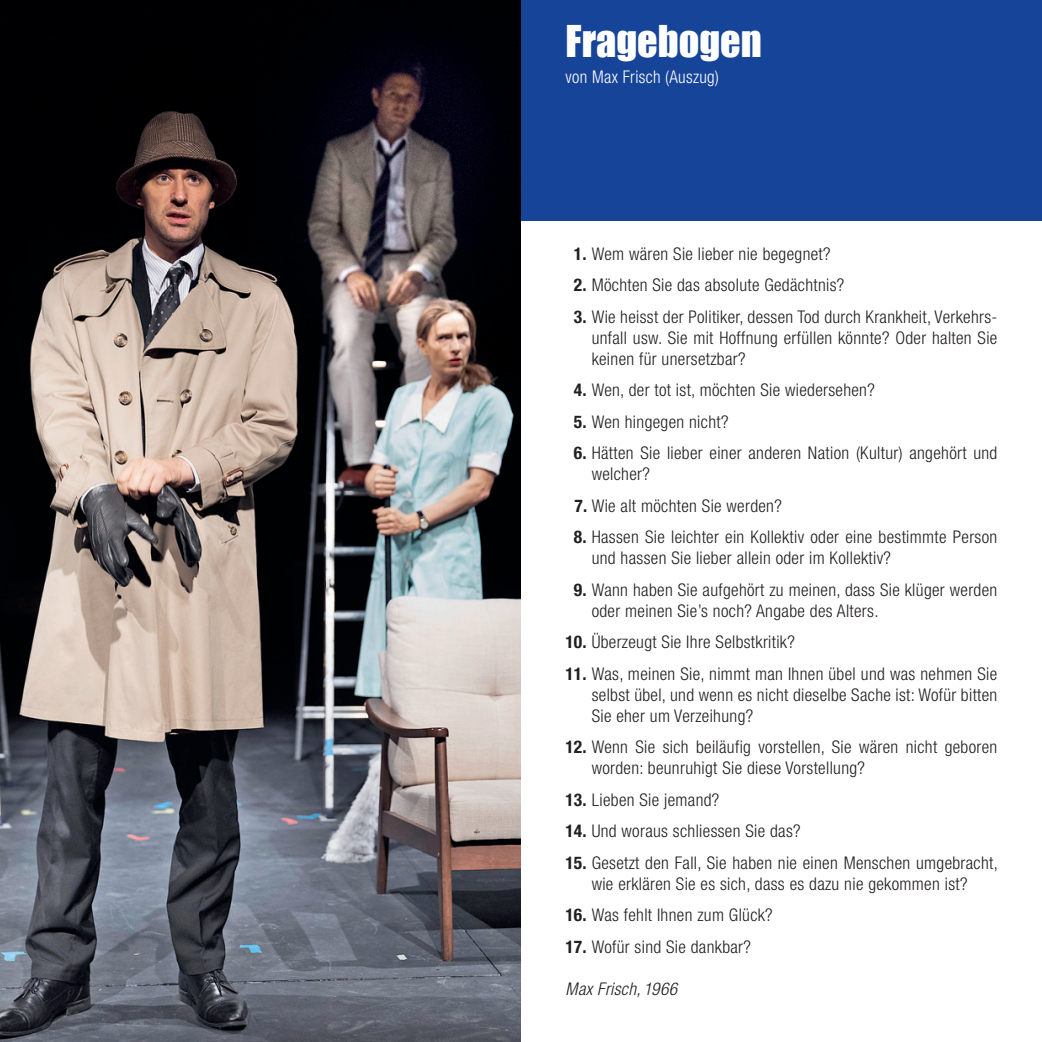
<style>
.page{position:relative;width:1042px;height:1042px;background:#fff}
.page>*{position:absolute;margin:0;border:0;box-sizing:border-box;transform-origin:0 0}
.Titel-weiss{font:40.25px "Impact";color:#fff}
.Grundtext-Block{font:300 condensed 17.5px/21px "Helvetica Neue";letter-spacing:.02em;color:#231f20}
.Grundtext-weiss{font:300 condensed 17.5px "Helvetica Neue";letter-spacing:.02em;color:#fff}
.Grundtext-Block-2{font:italic 300 condensed 17.5px "Helvetica Neue";letter-spacing:.02em;color:#231f20}
.s1{font-weight:700}
</style>
<div class="page">
<div style="left:521px;top:0;width:521px;height:221px;background:#164499"></div>
<img style="left:0;top:0;width:521px;height:1042px">
<svg style="left:23px;top:250px;width:11px;height:9px"></svg>
<p class="Titel-weiss" style="left:566px;top:10px;width:198px">Fragebogen</p>
<p class="Grundtext-weiss" style="left:566px;top:67px;width:155px">von Max Frisch (Auszug)</p>
<p class="Grundtext-Block" style="left:574px;top:243px;width:258px"><span class="s1">1.</span> Wem wären Sie lieber nie begegnet?</p>
<p class="Grundtext-Block" style="left:574px;top:274px;width:272px"><span class="s1">2.</span> Möchten Sie das absolute Gedächtnis?</p>
<p class="Grundtext-Block" style="left:592px;top:306px;width:407px;text-align:justify;text-indent:-18px"><span class="s1">3.</span> Wie heisst der Politiker, dessen Tod durch Krankheit, Verkehrs&shy;unfall usw. Sie mit Hoffnung erfüllen könnte? Oder halten Sie keinen für unersetzbar?</p>
<p class="Grundtext-Block" style="left:574px;top:379px;width:303px"><span class="s1">4.</span> Wen, der tot ist, möchten Sie wiedersehen?</p>
<p class="Grundtext-Block" style="left:574px;top:411px;width:156px"><span class="s1">5.</span> Wen hingegen nicht?</p>
<p class="Grundtext-Block" style="left:592px;top:442px;width:407px;text-indent:-18px"><span class="s1">6.</span> Hätten Sie lieber einer anderen Nation (Kultur) angehört und welcher?</p>
<p class="Grundtext-Block" style="left:574px;top:495px;width:209px"><span class="s1">7.</span> Wie alt möchten Sie werden?</p>
<p class="Grundtext-Block" style="left:592px;top:526px;width:407px;text-indent:-18px"><span class="s1">8.</span> Hassen Sie leichter ein Kollektiv oder eine bestimmte Person und hassen Sie lieber allein oder im Kollektiv?</p>
<p class="Grundtext-Block" style="left:592px;top:579px;width:407px;text-indent:-18px"><span class="s1">9.</span> Wann haben Sie aufgehört zu meinen, dass Sie klüger werden oder meinen Sie’s noch? Angabe des Alters.</p>
<p class="Grundtext-Block" style="left:566px;top:631px;width:231px"><span class="s1">10.</span> Überzeugt Sie Ihre Selbstkritik?</p>
<p class="Grundtext-Block" style="left:592px;top:663px;width:407px;text-align:justify;text-indent:-26px"><span class="s1">11.</span> Was, meinen Sie, nimmt man Ihnen übel und was nehmen Sie selbst übel, und wenn es nicht dieselbe Sache ist: Wofür bitten Sie eher um Verzeihung?</p>
<p class="Grundtext-Block" style="left:592px;top:736px;width:407px;text-indent:-26px"><span class="s1">12.</span> Wenn Sie sich beiläufig vorstellen, Sie wären nicht geboren worden: beunruhigt Sie diese Vorstellung?</p>
<p class="Grundtext-Block" style="left:566px;top:789px;width:155px"><span class="s1">13.</span> Lieben Sie jemand?</p>
<p class="Grundtext-Block" style="left:566px;top:820px;width:236px"><span class="s1">14.</span> Und woraus schliessen Sie das?</p>
<p class="Grundtext-Block" style="left:566px;top:852px;width:434px;text-align:center"><span class="s1">15.</span> Gesetzt den Fall, Sie haben nie einen Menschen umgebracht, wie erklären Sie es sich, dass es dazu nie gekommen ist?</p>
<p class="Grundtext-Block" style="left:566px;top:904px;width:209px"><span class="s1">16.</span> Was fehlt Ihnen zum Glück?</p>
<p class="Grundtext-Block" style="left:566px;top:936px;width:187px"><span class="s1">17.</span> Wofür sind Sie dankbar?</p>
<p class="Grundtext-Block-2" style="left:566px;top:978px;width:113px">Max Frisch,1966</p>
</div>
